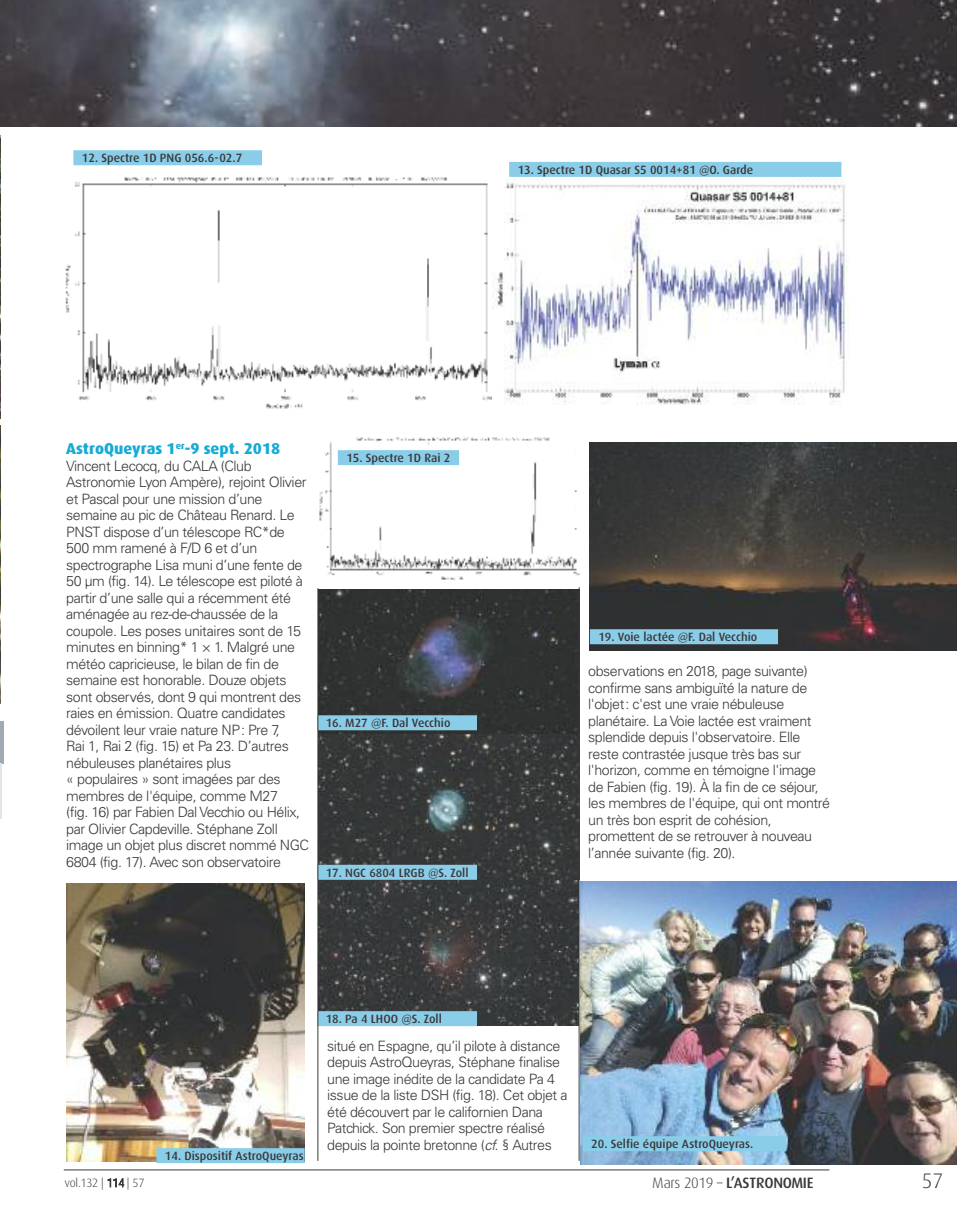
<style>
.page{position:relative;width:957px;height:1225px;background:#fff}
.page>*{position:absolute;margin:0;border:0;box-sizing:border-box;transform-origin:0 0}
.t1{font:300 21px "Dax";color:#39383a}
.t2{font:800 15.75px "Dax";color:#16abd6}
.t3{font:500 15px "Dax";letter-spacing:-.025em;color:#39383a}
.t4{font:300 14.25px/16.5px "Univers";letter-spacing:-.03em;color:#39383a}
.t5{font:500 12px "Dax";color:#39383a}
.t6{font:300 12px "Dax";letter-spacing:-.025em;color:#39383a}
.s1{font-style:italic}
.s2{font-weight:300}
</style>
<div class="page">
<img style="left:0;top:0;width:957px;height:127px">
<hr style="left:64px;top:1169px;width:765px;height:1px;background:#39383a">
<hr style="left:0;top:721px;width:4px;height:42px;background:#a1a9b4">
<img style="left:0;top:136px;width:1px;height:283px">
<img style="left:0;top:425px;width:1px;height:278px">
<hr style="left:0;top:763px;width:2px;height:55px;background:#e3e5e9">
<div style="left:73px;top:150px;width:189px;height:15px;background:#8acde8"></div>
<div style="left:509px;top:162px;width:332px;height:15px;background:#8acde8"></div>
<img style="left:65px;top:177px;width:428px;height:232px">
<img style="left:493px;top:179px;width:355px;height:225px">
<img style="left:67px;top:883px;width:237px;height:279px">
<div style="left:156px;top:1148px;width:149px;height:15px;background:#8acde8"></div>
<img style="left:319px;top:437px;width:261px;height:143px">
<img style="left:319px;top:589px;width:260px;height:145px">
<img style="left:590px;top:442px;width:367px;height:208px">
<div style="left:338px;top:450px;width:121px;height:15px;background:#8acde8"></div>
<div style="left:317px;top:715px;width:160px;height:15px;background:#8acde8"></div>
<div style="left:590px;top:629px;width:188px;height:15px;background:#8acde8"></div>
<svg style="left:319px;top:734px;width:260px;height:145px;background:#3b3e3e"></svg>
<img style="left:319px;top:881px;width:259px;height:144px">
<div style="left:317px;top:864px;width:160px;height:15px;background:#8acde8"></div>
<div style="left:317px;top:1011px;width:160px;height:15px;background:#8acde8"></div>
<hr style="left:318px;top:588px;width:1px;height:572px;background:#39383a">
<img style="left:580px;top:881px;width:377px;height:284px">
<div style="left:583px;top:1136px;width:203px;height:15px;background:#8acde8"></div>
<hr style="left:579px;top:587px;width:1px;height:573px;background:#39383a">
<p class="t5" style="left:82px;top:153px;width:162px">12. Spectre 1D PNG 056.6-02.7</p>
<p class="t5" style="left:518px;top:164px;width:237px">13. Spectre 1D Quasar S5 0014+81 @O. Garde</p>
<p class="t2" style="left:66px;top:442px;width:216px">AstroQueyras 1<sup>er</sup>-9 sept. 2018</p>
<p class="t4" style="left:66px;top:459px;width:244px">Vincent Lecocq, du CALA (Club Astronomie Lyon Ampère), rejoint Olivier et Pascal pour une mission d’une semaine au pic de Château Renard. Le PNST dispose d’un télescope RC*de 500 mm ramené à F/D 6 et d’un spectrographe Lisa muni d’une fente de 50 µm (fig. 14). Le télescope est piloté à partir d’une salle qui a récemment été aménagée au rez-de-chaussée de la coupole. Les poses unitaires sont de 15 minutes en binning* 1 × 1. Malgré une météo capricieuse, le bilan de fin de semaine est honorable. Douze objets sont observés, dont 9 qui montrent des raies en émission. Quatre candidates dévoilent leur vraie nature NP: Pre 7,<br>Rai 1, Rai 2 (fig. 15) et Pa 23. D’autres nébuleuses planétaires plus<br>« populaires » sont imagées par des membres de l'équipe, comme M27<br>(fig. 16) par Fabien Dal Vecchio ou Hélix, par Olivier Capdeville. Stéphane Zoll image un objet plus discret nommé NGC 6804 (fig. 17). Avec son observatoire</p>
<p class="t5" style="left:346px;top:453px;width:106px">15. Spectre 1D Rai 2</p>
<p class="t5" style="left:326px;top:718px;width:126px">16. M27 @F. Dal Vecchio</p>
<p class="t5" style="left:326px;top:867px;width:144px">17. NGC 6804 LRGB @S. Zoll</p>
<p class="t5" style="left:598px;top:632px;width:160px">19. Voie lactée @F. Dal Vecchio</p>
<p class="t4" style="left:588px;top:664px;width:243px">observations en 2018, page suivante) confirme sans ambiguïté la nature de l'objet: c'est une vraie nébuleuse planétaire. La Voie lactée est vraiment splendide depuis l'observatoire. Elle reste contrastée jusque très bas sur l'horizon, comme en témoigne l'image de Fabien (fig. 19). À la fin de ce séjour, les membres de l'équipe, qui ont montré un très bon esprit de cohésion, promettent de se retrouver à nouveau l’année suivante (fig. 20).</p>
<p class="t5" style="left:165px;top:1150px;width:140px">14. Dispositif AstroQueyras</p>
<p class="t5" style="left:326px;top:1013px;width:118px">18. Pa 4 LHOO @S. Zoll</p>
<p class="t4" style="left:327px;top:1038px;width:242px">situé en Espagne, qu’il pilote à distance depuis AstroQueyras, Stéphane finalise une image inédite de la candidate Pa 4 issue de la liste DSH (fig. 18). Cet objet a été découvert par le californien Dana Patchick. Son premier spectre réalisé depuis la pointe bretonne (<span class="s1">cf.</span> § Autres</p>
<p class="t5" style="left:591px;top:1138px;width:163px">20. Selfie équipe AstroQueyras.</p>
<p class="t6" style="left:65px;top:1179px;width:81px">vol.132 | 114 | 57</p>
<p class="t3" style="left:652px;top:1176px;width:163px"><span class="s2">Mars 2019 –</span> L’ASTRONOMIE</p>
<h1 class="t1" style="left:922px;top:1173px;width:23px">57</h1>
</div>
